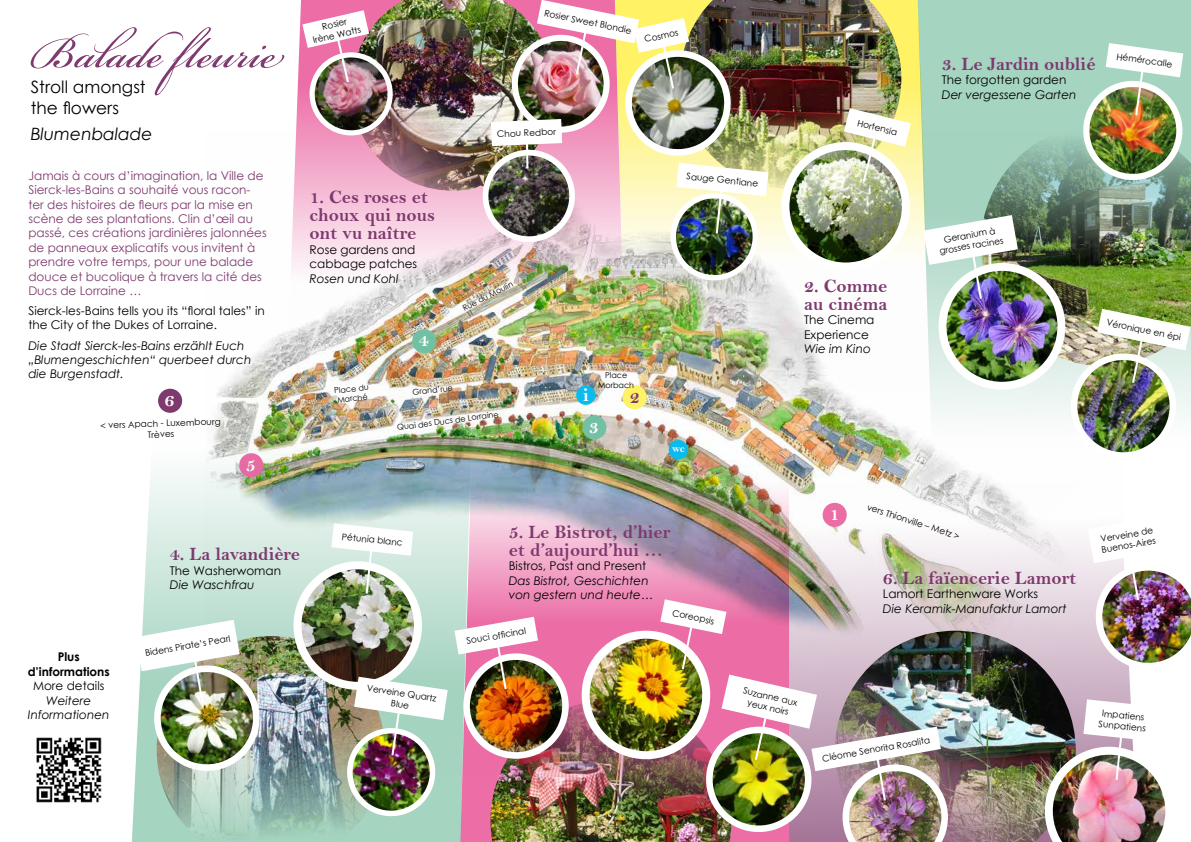
<style>
.page{position:relative;width:1191px;height:842px;background:#fff}
.page>*{position:absolute;margin:0;border:0;box-sizing:border-box;transform-origin:0 0}
.t1{font:70px "Bickham Script Pro";color:#7e396f}
.t2{font:19px/18px "Bell MT Bold";color:#7e396f}
.t3{font:19px "Bell MT Bold";color:#fff}
.t4{font:17px/20.4px "Century Gothic";color:#000}
.t5{font:italic 17px "Century Gothic";color:#000}
.t6{font:12px/14.4px "Century Gothic";color:#7e396f}
.t7{font:italic 12px/14.4px "Century Gothic";color:#000}
.t8{font:12px/14.4px "Century Gothic";color:#000}
.t9{font:700 12px/14.4px "Century Gothic";color:#000;text-align:center}
.t10{font:11px "Bell MT Bold";color:#fff}
.t11{font:9px/10.8px "Century Gothic";color:#000;text-align:center}
.t12{font:8px/9.6px "Century Gothic";color:#000}
</style>
<div class="page">
<img style="left:216px;top:333px;width:773px;height:150px">
<div style="left:158px;top:389px;width:24px;height:24px;background:#7e396f;border-radius:50%"></div>
<div style="left:582px;top:415px;width:24px;height:24px;background:#72c1a5;border-radius:50%"></div>
<div style="left:622px;top:385px;width:24px;height:24px;background:#fff265;border-radius:50%"></div>
<img style="left:131px;top:421px;width:340px;height:421px">
<img style="left:460px;top:471px;width:329px;height:371px">
<img style="left:285px;top:0;width:341px;height:421px">
<img style="left:614px;top:0;width:303px;height:390px">
<svg style="left:917px;top:0;width:274px;height:447px;fill:#a5d4c1"></svg>
<svg style="left:789px;top:483px;width:342px;height:216px"></svg>
<img style="left:490px;top:700px;width:170px;height:142px">
<img style="left:768px;top:0;width:133px;height:189px">
<img style="left:980px;top:124px;width:211px;height:242px">
<img style="left:351px;top:0;width:131px;height:191px">
<img style="left:948px;top:631px;width:127px;height:211px">
<img style="left:585px;top:635px;width:121px;height:120px;border-radius:60px">
<div style="left:581px;top:631px;width:129px;height:128px;border:8px solid #fff;border-radius:50%"></div>
<img style="left:785px;top:146px;width:121px;height:119px">
<div style="left:781px;top:142px;width:129px;height:129px;border:8px solid #fff;border-radius:50%"></div>
<img style="left:466px;top:659px;width:99px;height:96px">
<div style="left:463px;top:653px;width:106px;height:106px;border:7px solid #fff;border-radius:50%"></div>
<img style="left:942px;top:270px;width:119px;height:116px">
<div style="left:938px;top:263px;width:127px;height:127px;border:8px solid #fff;border-radius:50%"></div>
<img style="left:454px;top:617px;width:84px;height:74px">
<img style="left:923px;top:215px;width:95px;height:86px">
<img style="left:1058px;top:309px;width:132px;height:144px">
<img style="left:302px;top:10px;width:92px;height:128px">
<img style="left:660px;top:599px;width:288px;height:243px">
<img style="left:1076px;top:43px;width:113px;height:140px">
<img style="left:844px;top:108px;width:67px;height:76px">
<img style="left:482px;top:0;width:286px;height:283px">
<img style="left:157px;top:636px;width:228px;height:206px">
<img style="left:157px;top:669px;width:99px;height:98px;border-radius:49px">
<div style="left:154px;top:665px;width:105px;height:106px;border:7px solid #fff;border-radius:50%"></div>
<img style="left:136px;top:620px;width:104px;height:86px">
<img style="left:297px;top:565px;width:121px;height:119px">
<div style="left:293px;top:561px;width:129px;height:129px;border:8px solid #fff;border-radius:50%"></div>
<img style="left:331px;top:523px;width:82px;height:73px">
<img style="left:336px;top:677px;width:112px;height:142px">
<img style="left:1044px;top:699px;width:122px;height:143px">
<img style="left:36px;top:737px;width:66px;height:66px">
<div style="left:576px;top:386px;width:19px;height:19px;background:#0bbbef;border-radius:50%"></div>
<div style="left:668px;top:440px;width:20px;height:19px;background:#0bbbef;border-radius:50%"></div>
<img style="left:1087px;top:516px;width:104px;height:153px">
<h1 class="t1" style="left:31px;top:2px;width:253px">Balade fleurie</h1>
<h3 class="t4" style="left:31px;top:77px;width:116px">Stroll amongst the flowers</h3>
<h3 class="t5" style="left:31px;top:122px;width:123px">Blumenbalade</h3>
<p class="t6" style="left:28px;top:168px;width:240px">Jamais à cours d’imagination, la Ville de Sierck-les-Bains a souhaité vous racon&shy;ter des histoires de fleurs par la mise en scène de ses plantations. Clin d’œil au passé, ces créations jardinières jalonnées de panneaux explicatifs vous invitent à prendre votre temps, pour une balade douce et bucolique à travers la cité des Ducs de Lorraine …</p>
<h3 class="t8" style="left:28px;top:303px;width:238px">Sierck-les-Bains tells you its “floral tales” in the City of the Dukes of Lorraine.</h3>
<h3 class="t7" style="left:28px;top:338px;width:224px">Die Stadt Sierck-les-Bains erzählt Euch „Blumengeschichten“ querbeet durch die Burgenstadt.</h3>
<p class="t11" style="left:100px;top:420px;width:122px;rotate:-2deg">&lt; vers Apach - Luxembourg<br>Trèves</p>
<h2 class="t3" style="left:164px;top:388px;width:12px">6</h2>
<h2 class="t3" style="left:246px;top:453px;width:12px">5</h2>
<p class="t11" style="left:309px;top:24px;width:50px;rotate:-13deg">Rosier<br>Irène Watts</p>
<p class="t11" style="left:545px;top:8px;width:91px;rotate:11deg">Rosier Sweet Blondie</p>
<p class="t11" style="left:643px;top:34px;width:36px;rotate:-13deg">Cosmos</p>
<p class="t11" style="left:497px;top:129px;width:60px;rotate:-3deg">Chou Redbor</p>
<h2 class="t2" style="left:309px;top:188px;width:127px">1. Ces roses et choux qui nous ont vu naître</h2>
<h3 class="t8" style="left:309px;top:242px;width:109px">Rose gardens and cabbage patches</h3>
<h3 class="t7" style="left:309px;top:271px;width:91px">Rosen und Kohl</h3>
<h2 class="t3" style="left:419px;top:329px;width:12px">4</h2>
<p class="t12" style="left:461px;top:304px;width:57px;rotate:-27deg">Rue du Moulin</p>
<p class="t12" style="left:334px;top:386px;width:36px;rotate:-6deg">Place du<br>Marché</p>
<p class="t12" style="left:412px;top:387px;width:42px;rotate:-6deg">Grand’rue</p>
<h2 class="t3" style="left:583px;top:384px;width:7px">i</h2>
<p class="t12" style="left:598px;top:370px;width:37px;text-align:center">Place<br>Morbach</p>
<h2 class="t2" style="left:629px;top:387px;width:12px">2</h2>
<p class="t11" style="left:687px;top:170px;width:74px;rotate:6deg">Sauge Gentiane</p>
<p class="t12" style="left:396px;top:422px;width:104px;rotate:-7deg">Quai des Ducs de Lorraine</p>
<h2 class="t3" style="left:589px;top:415px;width:12px">3</h2>
<p class="t10" style="left:672px;top:442px;width:14px">wc</p>
<p class="t11" style="left:859px;top:117px;width:42px;rotate:14deg">Hortensia</p>
<h2 class="t2" style="left:804px;top:277px;width:85px">2. Comme au cinéma</h2>
<h3 class="t8" style="left:804px;top:313px;width:72px">The Cinema<br>Experience</h3>
<h3 class="t7" style="left:804px;top:341px;width:68px">Wie im Kino</h3>
<h2 class="t2" style="left:941px;top:55px;width:155px">3. Le Jardin oublié</h2>
<h3 class="t8" style="left:941px;top:72px;width:126px">The forgotten garden</h3>
<h3 class="t7" style="left:941px;top:87px;width:136px">Der vergessene Garten</h3>
<p class="t11" style="left:1117px;top:51px;width:58px;rotate:8deg">Hémérocalle</p>
<p class="t11" style="left:936px;top:235px;width:66px;rotate:-10deg">Geranium à grosses racines</p>
<p class="t11" style="left:1107px;top:317px;width:77px;rotate:11deg">Véronique en épi</p>
<h3 class="t9" style="left:28px;top:649px;width:84px">Plus d’informations</h3>
<h3 class="t8" style="left:33px;top:678px;width:73px">More details</h3>
<h3 class="t7" style="left:28px;top:693px;width:83px;text-align:center">Weitere<br>Informationen</h3>
<h2 class="t2" style="left:170px;top:545px;width:132px">4. La lavandière</h2>
<h3 class="t8" style="left:170px;top:563px;width:113px">The Washerwoman</h3>
<h3 class="t7" style="left:170px;top:577px;width:86px">Die Waschfrau</h3>
<p class="t11" style="left:144px;top:648px;width:88px;rotate:-10deg">Bidens Pirate’s Pearl</p>
<p class="t11" style="left:342px;top:531px;width:63px;rotate:6deg">Pétunia blanc</p>
<p class="t11" style="left:368px;top:682px;width:72px;rotate:9deg">Verveine Quartz<br>Blue</p>
<h2 class="t2" style="left:509px;top:523px;width:163px">5. Le Bistrot, d’hier et d’aujourd’hui …</h2>
<h3 class="t8" style="left:509px;top:558px;width:139px">Bistros, Past and Present</h3>
<h3 class="t7" style="left:509px;top:573px;width:146px">Das Bistrot, Geschichten von gestern und heute…</h3>
<p class="t11" style="left:466px;top:635px;width:62px;rotate:-10deg">Souci offi cinal</p>
<p class="t11" style="left:673px;top:607px;width:44px;rotate:11deg">Coreopsis</p>
<h2 class="t3" style="left:829px;top:502px;width:12px">1</h2>
<p class="t11" style="left:869px;top:501px;width:98px;rotate:18deg">vers Thionville – Metz &gt;</p>
<h2 class="t2" style="left:883px;top:569px;width:195px">6. La faïencerie Lamort</h2>
<h3 class="t8" style="left:883px;top:586px;width:157px">Lamort Earthenware Works</h3>
<h3 class="t7" style="left:883px;top:601px;width:185px">Die Keramik-Manufaktur Lamort</h3>
<p class="t11" style="left:1098px;top:534px;width:56px;text-align:left;rotate:-10deg">Verveine de<br>Buenos-Aires</p>
<p class="t11" style="left:745px;top:685px;width:57px;rotate:13deg">Suzanne aux yeux noirs</p>
<p class="t11" style="left:821px;top:753px;width:111px;rotate:-10deg">Cléome Senorita Rosalita</p>
<p class="t11" style="left:1100px;top:707px;width:49px;text-align:left;rotate:6deg">Impatiens<br>Sunpatiens</p>
</div>
